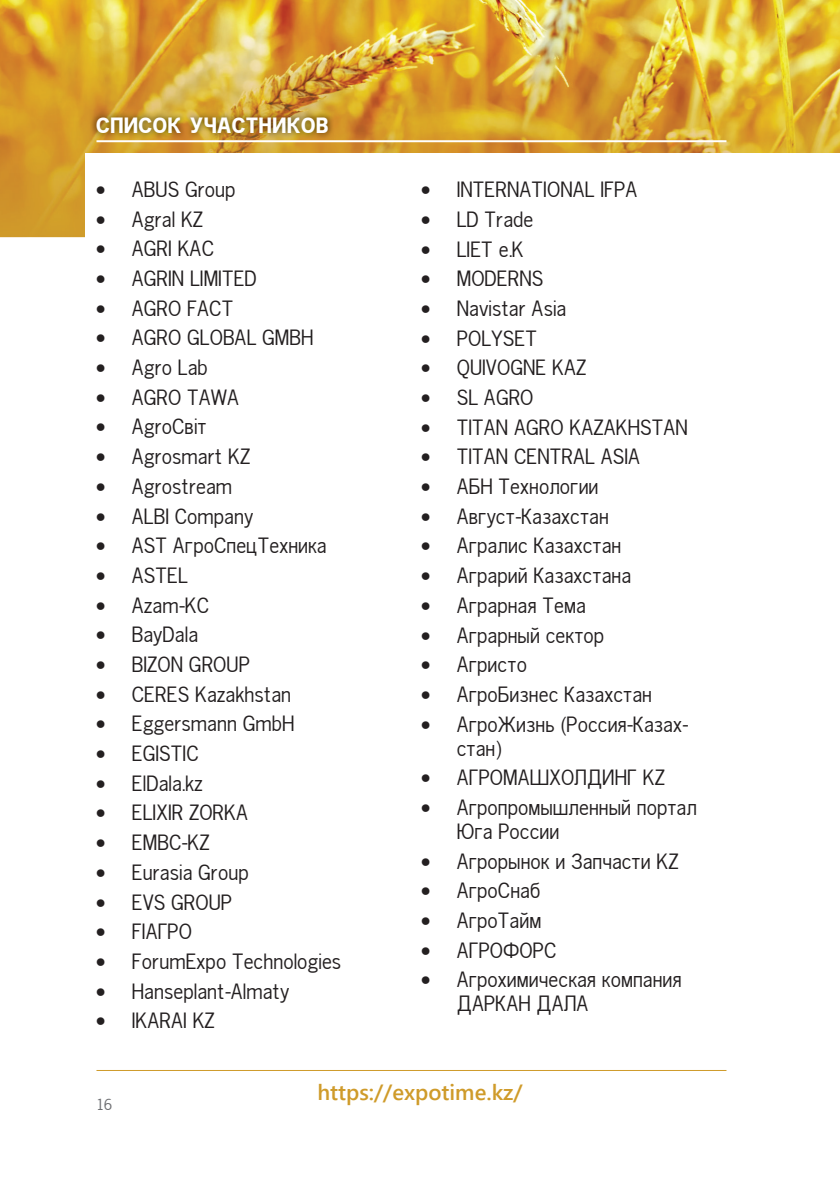
<style>
.page{position:relative;width:840px;height:1191px;background:#fff}
.page>*{position:absolute;margin:0;border:0;box-sizing:border-box;transform-origin:0 0}
.t1{font:22px/24px "Gothic.kz";color:#231f20}
.t2{font:700 22px "Yu Gothic UI";color:#cf9b2a}
.t3{font:700 22px "Gothic.kz";color:#fff}
.t4{font:16px "Gothic.kz";color:#6c6d70}
</style>
<div class="page">
<img style="left:0;top:0;width:839px;height:237px">
<hr style="left:96px;top:1070px;width:630px;height:1px;background:#cf9b2a">
<hr style="left:96px;top:140px;width:630px;height:2px;background:#fff">
<div style="left:85px;top:153px;width:754px;height:100px;background:#fff"></div>
<img style="left:90px;top:111px;width:243px;height:28px">
<p class="t3" style="left:96px;top:113px;width:234px">СПИСОК УЧАСТНИКОВ</p>
<p class="t1" style="left:96px;top:177px;width:141px">• ABUS Group</p>
<p class="t1" style="left:96px;top:207px;width:109px">• Agral KZ</p>
<p class="t1" style="left:96px;top:237px;width:120px">• AGRI KAC</p>
<p class="t1" style="left:96px;top:266px;width:162px">• AGRIN LIMITED</p>
<p class="t1" style="left:96px;top:296px;width:139px">• AGRO FACT</p>
<p class="t1" style="left:96px;top:326px;width:219px">• AGRO GLOBAL GMBH</p>
<p class="t1" style="left:96px;top:356px;width:113px">• Agro Lab</p>
<p class="t1" style="left:96px;top:385px;width:145px">• AGRO TAWA</p>
<p class="t1" style="left:96px;top:415px;width:112px">• AgroCвiт</p>
<p class="t1" style="left:96px;top:445px;width:156px">• Agrosmart KZ</p>
<p class="t1" style="left:96px;top:474px;width:138px">• Agrostream</p>
<p class="t1" style="left:96px;top:504px;width:159px">• ALBI Company</p>
<p class="t1" style="left:96px;top:534px;width:232px">• AST АгроСпецТехника</p>
<p class="t1" style="left:96px;top:563px;width:94px">• ASTEL</p>
<p class="t1" style="left:96px;top:593px;width:115px">• Azam-KC</p>
<p class="t1" style="left:96px;top:623px;width:104px">• BayDala</p>
<p class="t1" style="left:96px;top:652px;width:156px">• BIZON GROUP</p>
<p class="t1" style="left:96px;top:682px;width:197px">• CERES Kazakhstan</p>
<p class="t1" style="left:96px;top:712px;width:200px">• Eggersmann GmbH</p>
<p class="t1" style="left:96px;top:741px;width:104px">• EGISTIC</p>
<p class="t1" style="left:96px;top:771px;width:108px">• ElDala.kz</p>
<p class="t1" style="left:96px;top:801px;width:154px">• ELIXIR ZORKA</p>
<p class="t1" style="left:96px;top:830px;width:115px">• EMBC-KZ</p>
<p class="t1" style="left:96px;top:860px;width:154px">• Eurasia Group</p>
<p class="t1" style="left:96px;top:890px;width:138px">• EVS GROUP</p>
<p class="t1" style="left:96px;top:919px;width:98px">• FIAГРО</p>
<p class="t1" style="left:96px;top:949px;width:247px">• ForumExpo Technologies</p>
<p class="t1" style="left:96px;top:979px;width:195px">• Hanseplant-Almaty</p>
<p class="t1" style="left:96px;top:1008px;width:120px">• IKARAI KZ</p>
<p class="t1" style="left:421px;top:178px;width:218px">• INTERNATIONAL IFPA</p>
<p class="t1" style="left:421px;top:207px;width:114px">• LD Trade</p>
<p class="t1" style="left:421px;top:237px;width:104px">• LIET e.K</p>
<p class="t1" style="left:421px;top:267px;width:124px">• MODERNS</p>
<p class="t1" style="left:421px;top:296px;width:147px">• Navistar Asia</p>
<p class="t1" style="left:421px;top:326px;width:118px">• POLYSET</p>
<p class="t1" style="left:421px;top:356px;width:167px">• QUIVOGNE KAZ</p>
<p class="t1" style="left:421px;top:385px;width:114px">• SL AGRO</p>
<p class="t1" style="left:421px;top:415px;width:268px">• TITAN AGRO KAZAKHSTAN</p>
<p class="t1" style="left:421px;top:445px;width:221px">• TITAN CENTRAL ASIA</p>
<p class="t1" style="left:421px;top:474px;width:179px">• АБН Технологии</p>
<p class="t1" style="left:421px;top:504px;width:189px">• Август-Казахстан</p>
<p class="t1" style="left:421px;top:534px;width:202px">• Агралис Казахстан</p>
<p class="t1" style="left:421px;top:564px;width:212px">• Аграрий Казахстана</p>
<p class="t1" style="left:421px;top:593px;width:167px">• Аграрная Тема</p>
<p class="t1" style="left:421px;top:623px;width:185px">• Аграрный сектор</p>
<p class="t1" style="left:421px;top:653px;width:108px">• Агристо</p>
<p class="t1" style="left:421px;top:682px;width:233px">• АгроБизнес Казахстан</p>
<p class="t1" style="left:457px;top:712px;width:233px;text-indent:-36px">• АгроЖизнь (Россия-Казах&shy;стан)</p>
<p class="t1" style="left:421px;top:766px;width:245px">• АГРОМАШХОЛДИНГ KZ</p>
<p class="t1" style="left:457px;top:795px;width:241px;text-indent:-36px">• Агропромышленный портал<br>Юга России</p>
<p class="t1" style="left:421px;top:849px;width:259px">• Агрорынок и Запчасти KZ</p>
<p class="t1" style="left:421px;top:879px;width:121px">• АгроСнаб</p>
<p class="t1" style="left:421px;top:908px;width:122px">• АгроТайм</p>
<p class="t1" style="left:421px;top:938px;width:137px">• АГРОФОРС</p>
<p class="t1" style="left:457px;top:968px;width:226px;text-indent:-36px">• Агрохимическая компания<br>ДАРКАН ДАЛА</p>
<p class="t4" style="left:96px;top:1096px;width:17px">16</p>
<p class="t2" style="left:317px;top:1079px;width:207px">https://expotime.kz/</p>
</div>
